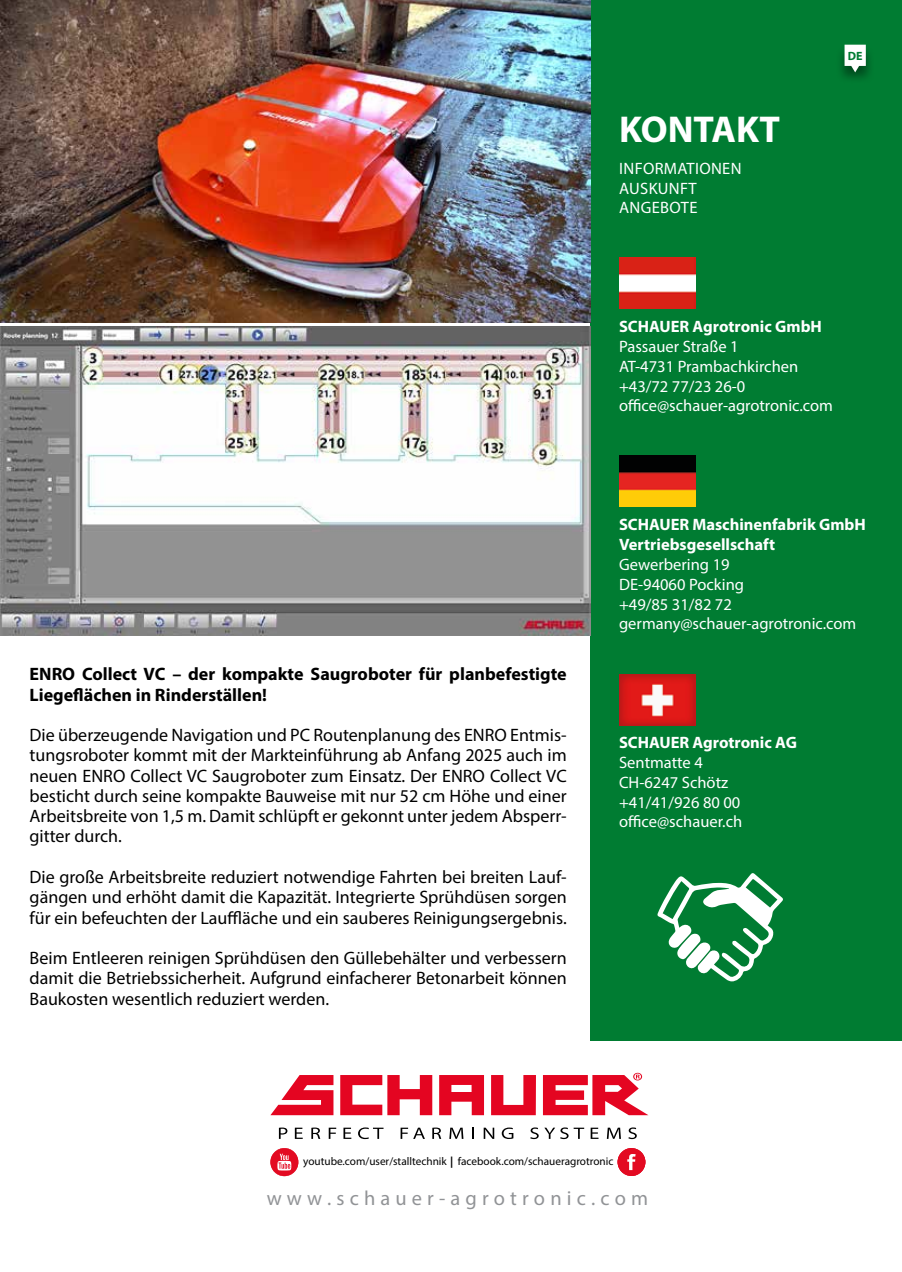
<style>
.page{position:relative;width:902px;height:1272px;background:#fff}
.page>*{position:absolute;margin:0;border:0;box-sizing:border-box;transform-origin:0 0}
.t1{font:700 37.5px "Myriad Pro";color:#fff}
.t2{font:20.4px "Myriad Pro";color:#919396}
.t3{font:18px/20.2px "Myriad Pro";color:#000;text-align:justify}
.t4{font:700 18px/20.2px "Myriad Pro";color:#000}
.t5{font:16.5px/19.8px "Myriad Pro";color:#fff}
.t6{font:700 16.5px/19.8px "Myriad Pro";color:#fff}
.t7{font:16.5px/19.8px "Myriad Pro";letter-spacing:.02em;color:#fff}
.t8{font:700 12px "Myriad Pro";color:#007c32}
.t9{font:11.25px "Myriad Pro";color:#000}
.s1{font-weight:700}
</style>
<div class="page">
<svg style="left:279px;top:1127px;width:8px;height:11px"></svg>
<svg style="left:295px;top:1127px;width:8px;height:11px"></svg>
<svg style="left:311px;top:1127px;width:9px;height:11px"></svg>
<svg style="left:329px;top:1127px;width:7px;height:11px"></svg>
<svg style="left:343px;top:1127px;width:8px;height:11px"></svg>
<svg style="left:358px;top:1127px;width:25px;height:12px"></svg>
<svg style="left:400px;top:1127px;width:25px;height:11px"></svg>
<svg style="left:432px;top:1127px;width:9px;height:11px"></svg>
<svg style="left:449px;top:1127px;width:14px;height:11px"></svg>
<svg style="left:472px;top:1127px;width:2px;height:11px"></svg>
<svg style="left:483px;top:1127px;width:11px;height:11px"></svg>
<svg style="left:501px;top:1127px;width:12px;height:11px"></svg>
<svg style="left:530px;top:1127px;width:8px;height:12px"></svg>
<svg style="left:544px;top:1127px;width:40px;height:12px"></svg>
<svg style="left:590px;top:1127px;width:8px;height:11px"></svg>
<svg style="left:606px;top:1127px;width:15px;height:11px"></svg>
<svg style="left:628px;top:1127px;width:8px;height:12px"></svg>
<svg style="left:270px;top:1075px;width:63px;height:40px"></svg>
<svg style="left:340px;top:1075px;width:92px;height:40px"></svg>
<svg style="left:491px;top:1075px;width:45px;height:40px"></svg>
<svg style="left:439px;top:1075px;width:45px;height:40px"></svg>
<svg style="left:543px;top:1072px;width:105px;height:43px"></svg>
<svg style="left:270px;top:1148px;width:28px;height:27px"></svg>
<svg style="left:617px;top:1148px;width:28px;height:28px"></svg>
<div style="left:590px;top:0;width:311px;height:1040px;background:#007c32"></div>
<div style="left:835px;top:44px;width:40px;height:40px;background:#000;opacity:.4"></div>
<svg style="left:844px;top:45px;width:21px;height:27px"></svg>
<img style="left:619px;top:257px;width:76px;height:51px">
<img style="left:619px;top:455px;width:76px;height:51px">
<img style="left:619px;top:674px;width:76px;height:51px">
<svg style="left:657px;top:873px;width:125px;height:108px"></svg>
<img style="left:0;top:0;width:590px;height:322px">
<img style="left:0;top:326px;width:590px;height:309px">
<h1 class="t1" style="left:619px;top:105px;width:162px">KONTAKT</h1>
<p class="t7" style="left:619px;top:158px;width:124px">INFORMATIONEN<br>AUSKUNFT<br>ANGEBOTE</p>
<p class="t8" style="left:847px;top:48px;width:16px">DE</p>
<p class="t6" style="left:619px;top:316px;width:204px">SCHAUER Agrotronic GmbH</p>
<p class="t5" style="left:619px;top:336px;width:215px">Passauer Straße 1<br>AT-4731 Prambachkirchen +43/72 77/23 26-0 office@schauer-agrotronic.com</p>
<p class="t4" style="left:30px;top:663px;width:538px">ENRO Collect VC – der kompakte Saugroboter für planbefestigte<br>Liegeflächen in Rinderställen!</p>
<p class="t3" style="left:30px;top:724px;width:538px">Die überzeugende Navigation und PC Routenplanung des ENRO Entmis&shy;tungsroboter kommt mit der Markteinführung ab Anfang 2025 auch im neuen ENRO Collect VC Saugroboter zum Einsatz. Der ENRO Collect VC besticht durch seine kompakte Bauweise mit nur 52 cm Höhe und einer Arbeitsbreite von 1,5 m. Damit schlüpft er gekonnt unter jedem Absperr&shy;gitter durch.</p>
<p class="t3" style="left:30px;top:866px;width:538px">Die große Arbeitsbreite reduziert notwendige Fahrten bei breiten Lauf&shy;gängen und erhöht damit die Kapazität. Integrierte Sprühdüsen sorgen für ein befeuchten der Lauffläche und ein sauberes Reinigungsergebnis.</p>
<p class="t3" style="left:30px;top:947px;width:538px">Beim Entleeren reinigen Sprühdüsen den Güllebehälter und verbessern damit die Betriebssicherheit. Aufgrund einfacherer Betonarbeit können Baukosten wesentlich reduziert werden.</p>
<p class="t6" style="left:619px;top:514px;width:248px">SCHAUER Maschinenfabrik GmbH<br>Vertriebsgesellschaft</p>
<p class="t5" style="left:619px;top:554px;width:239px">Gewerbering 19<br>DE-94060 Pocking<br>+49/85 31/82 72 germany@schauer-agrotronic.com</p>
<p class="t6" style="left:619px;top:732px;width:179px">SCHAUER Agrotronic AG</p>
<p class="t5" style="left:619px;top:752px;width:125px">Sentmatte 4<br>CH-6247 Schötz +41/41/926 80 00 office@schauer.ch</p>
<p class="t9" style="left:303px;top:1153px;width:312px">youtube.com/user/stalltechnik <span class="s1">|</span> facebook.com/schaueragrotronic</p>
<p class="t2" style="left:267px;top:1185px;width:383px">w w w . s c h a u e r - a g r o t r o n i c . c o m</p>
</div>
